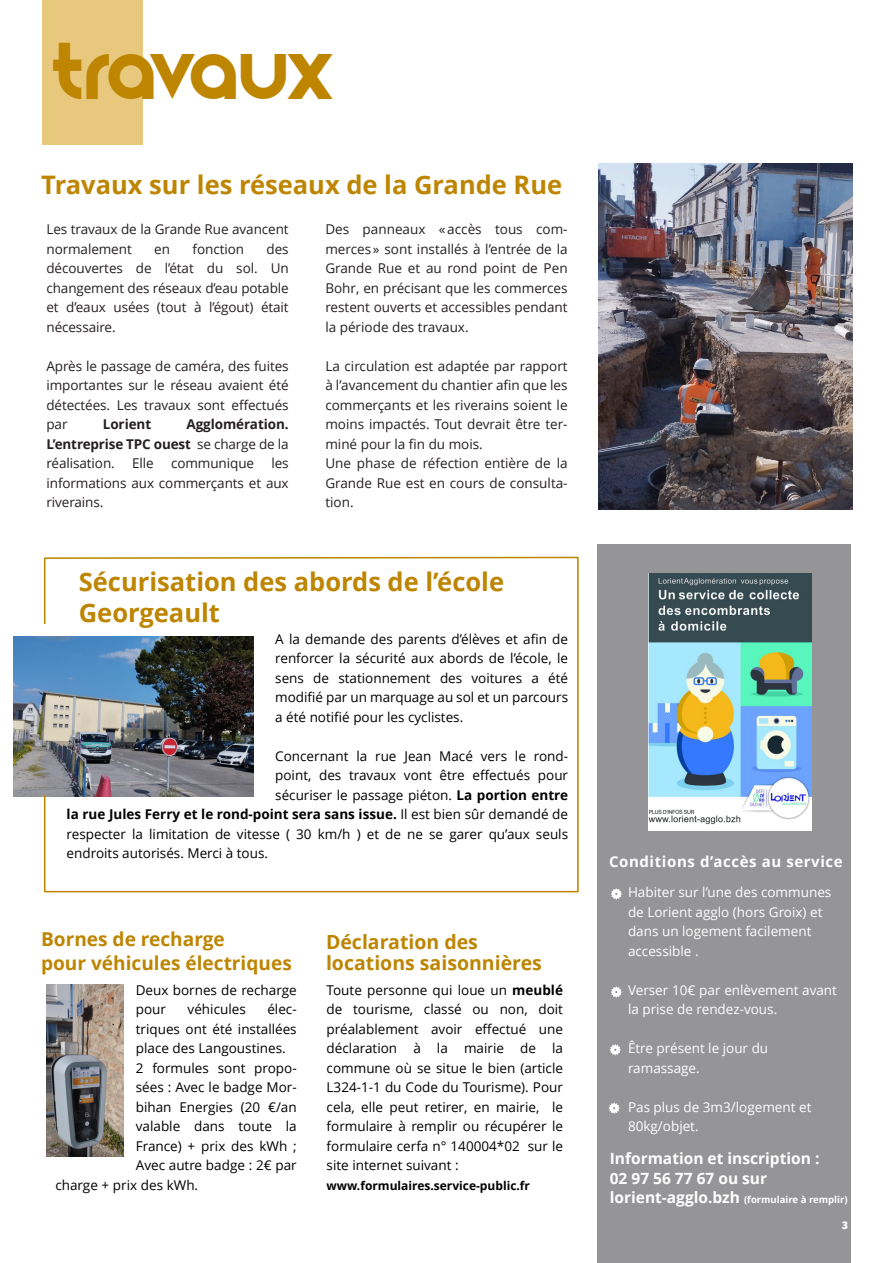
<style>
.page{position:relative;width:893px;height:1263px;background:#fff}
.page>*{position:absolute;margin:0;border:0;box-sizing:border-box;transform-origin:0 0}
.t1{font:45px "Evermore";letter-spacing:-.11em;color:#bd8500}
.t2{font:700 25.5px/31.3px "Open Sans";color:#bd8500}
.t3{font:700 19.5px/20.5px "Open Sans";color:#bd8500}
.t4{font:700 19.05px/23.5px "Open Sans";color:#bd8500}
.t5{font:700 15.45px/19.4px "Open Sans";color:#fff}
.t6{font:700 15px "Open Sans";letter-spacing:.04em;color:#fff}
.t7{font:13.5px/19.5px "Open Sans";color:#000;text-align:justify}
.t8{font:13.5px/19.5px "Open Sans";color:#251f20;text-align:justify}
.t9{font:13.5px/19.5px "Open Sans";color:#fff}
.t10{font:700 13.5px/19.5px "Open Sans";letter-spacing:-.005em;color:#251f20;text-align:justify}
.t11{font:700 13.5px "Open Sans";color:#000}
.t12{font:700 12px "Open Sans";color:#000}
.t13{font:900 12px "Source Sans Pro";color:#fff}
.t14{font:700 9.6px "Open Sans";color:#fff}
.s1{font-weight:400}
.s2{font-weight:700}
.s3{font-size:15.45px}
</style>
<div class="page">
<div style="left:43px;top:0;width:100px;height:145px;background:#e8c87c"></div>
<img style="left:599px;top:164px;width:253px;height:346px">
<div style="left:597px;top:544px;width:254px;height:719px;background:#959496"></div>
<img style="left:14px;top:636px;width:29px;height:161px">
<svg style="left:43px;top:556px;width:536px;height:337px"></svg>
<img style="left:649px;top:574px;width:163px;height:256px">
<svg style="left:611px;top:888px;width:11px;height:11px"></svg>
<svg style="left:609px;top:1103px;width:11px;height:11px"></svg>
<svg style="left:610px;top:1044px;width:11px;height:11px"></svg>
<svg style="left:611px;top:986px;width:11px;height:11px"></svg>
<img style="left:47px;top:984px;width:77px;height:172px">
<h1 class="t1" style="left:50px;top:57px;width:287px">Travaux</h1>
<h2 class="t2" style="left:41px;top:172px;width:523px">Travaux sur les réseaux de la Grande Rue</h2>
<p class="t8" style="left:46px;top:221px;width:244px">Les travaux de la Grande Rue avancent normalement</p>
<p class="t8" style="left:154px;top:240px;width:17px">en</p>
<p class="t8" style="left:193px;top:240px;width:53px">fonction</p>
<p class="t8" style="left:46px;top:240px;width:244px;text-indent:220px">des découvertes de l’état du sol. Un changement des réseaux d’eau potable et d’eaux usées (tout à l’égout) était nécessaire.</p>
<p class="t8" style="left:46px;top:357px;width:244px">Après le passage de caméra, des fuites importantes sur le réseau avaient été détectées. Les travaux sont effectués par</p>
<p class="t10" style="left:46px;top:416px;width:244px;text-indent:140px">Agglomération.<br>L’entreprise TPC ouest <span class="s1">se charge de la réalisation.</span></p>
<p class="t10" style="left:103px;top:416px;width:50px">Lorient</p>
<p class="t8" style="left:46px;top:455px;width:244px;text-indent:225px">les informations aux commerçants et aux riverains.</p>
<p class="t8" style="left:132px;top:455px;width:23px">Elle</p>
<p class="t8" style="left:171px;top:455px;width:85px">communique</p>
<p class="t8" style="left:325px;top:221px;width:244px">Des panneaux « accès tous com&shy;merces » sont installés à l’entrée de la Grande Rue et au rond point de Pen Bohr, en précisant que les commerces restent ouverts et accessibles pendant la période des travaux.</p>
<p class="t8" style="left:325px;top:357px;width:244px;text-align:left">La circulation est adaptée par rapport à l’avancement du chantier afin que les commerçants et les riverains soient le moins impactés. Tout devrait être ter&shy;miné pour la fin du mois.<br>Une phase de réfection entière de la<br>Grande Rue est en cours de consulta&shy;tion.</p>
<h2 class="t2" style="left:79px;top:569px;width:427px">Sécurisation des abords de l’école<br>Georgeault</h2>
<p class="t7" style="left:275px;top:630px;width:294px">A la demande des parents d’élèves et afin de renforcer la sécurité aux abords de l’école, le sens de stationnement des voitures a été modifié par un marquage au sol et un parcours a été notifié pour les cyclistes.</p>
<p class="t7" style="left:275px;top:747px;width:294px">Concernant la rue Jean Macé vers le rond-</p>
<p class="t7" style="left:275px;top:767px;width:294px">point, des travaux vont être effectués pour</p>
<p class="t7" style="left:275px;top:786px;width:294px">sécuriser le passage piéton. <span class="s2">La portion entre</span></p>
<p class="t11" style="left:67px;top:809px;width:503px">la rue Jules Ferry et le rond-point sera sans issue. <span class="s1">Il est bien sûr demandé de</span></p>
<p class="t7" style="left:67px;top:825px;width:503px">respecter la limitation de vitesse ( 30 km/h ) et de ne se garer qu’aux seuls</p>
<p class="t7" style="left:67px;top:845px;width:203px">endroits autorisés. Merci à tous.</p>
<h3 class="t4" style="left:41px;top:929px;width:252px">Bornes de recharge<br>pour véhicules électriques</h3>
<h3 class="t3" style="left:326px;top:934px;width:217px">Déclaration des locations saisonnières</h3>
<p class="t7" style="left:136px;top:981px;width:162px">Deux bornes de recharge pour</p>
<p class="t7" style="left:188px;top:1001px;width:60px">véhicules</p>
<p class="t7" style="left:267px;top:1001px;width:31px">élec-</p>
<p class="t7" style="left:136px;top:1020px;width:162px">triques ont été installées</p>
<p class="t7" style="left:136px;top:1040px;width:151px">place des Langoustines.</p>
<p class="t7" style="left:136px;top:1059px;width:162px">2 formules sont propo-</p>
<p class="t7" style="left:136px;top:1079px;width:162px">sées : Avec le badge Mor-</p>
<p class="t7" style="left:136px;top:1098px;width:162px">bihan Energies (20 €/an</p>
<p class="t7" style="left:136px;top:1118px;width:162px">valable dans toute la</p>
<p class="t7" style="left:136px;top:1137px;width:162px">France) + prix des kWh ;</p>
<p class="t7" style="left:136px;top:1157px;width:162px">Avec autre badge : 2€ par</p>
<p class="t7" style="left:55px;top:1176px;width:144px">charge + prix des kWh.</p>
<p class="t7" style="left:327px;top:981px;width:238px">Toute personne qui loue un <span class="s2">meublé </span>de tourisme, classé ou non, doit préalablement avoir effectué une déclaration à la mairie de la commune où se situe le bien (article L324-1-1 du Code du Tourisme). Pour cela, elle peut retirer, en mairie, le formulaire à remplir ou récupérer le formulaire cerfa n° 140004*02 sur le site internet suivant :</p>
<p class="t12" style="left:327px;top:1180px;width:205px">www.formulaires.service-public.fr</p>
<p class="t6" style="left:609px;top:855px;width:235px">Conditions d’accès au service</p>
<p class="t9" style="left:628px;top:884px;width:205px">Habiter sur l’une des communes de Lorient agglo (hors Groix) et dans un logement facilement accessible .</p>
<p class="t9" style="left:628px;top:981px;width:210px">Verser 10€ par enlèvement avant la prise de rendez-vous.</p>
<p class="t9" style="left:628px;top:1040px;width:142px">Être présent le jour du ramassage.</p>
<p class="t9" style="left:628px;top:1098px;width:185px">Pas plus de 3m3/logement et<br>80kg/objet.</p>
<p class="t5" style="left:610px;top:1150px;width:211px">Information et inscription :<br>02 97 56 77 67 ou sur</p>
<p class="t14" style="left:610px;top:1196px;width:239px"><span class="s3">lorient-agglo.bzh</span> (formulaire à remplir)</p>
<p class="t13" style="left:842px;top:1220px;width:8px">3</p>
</div>
